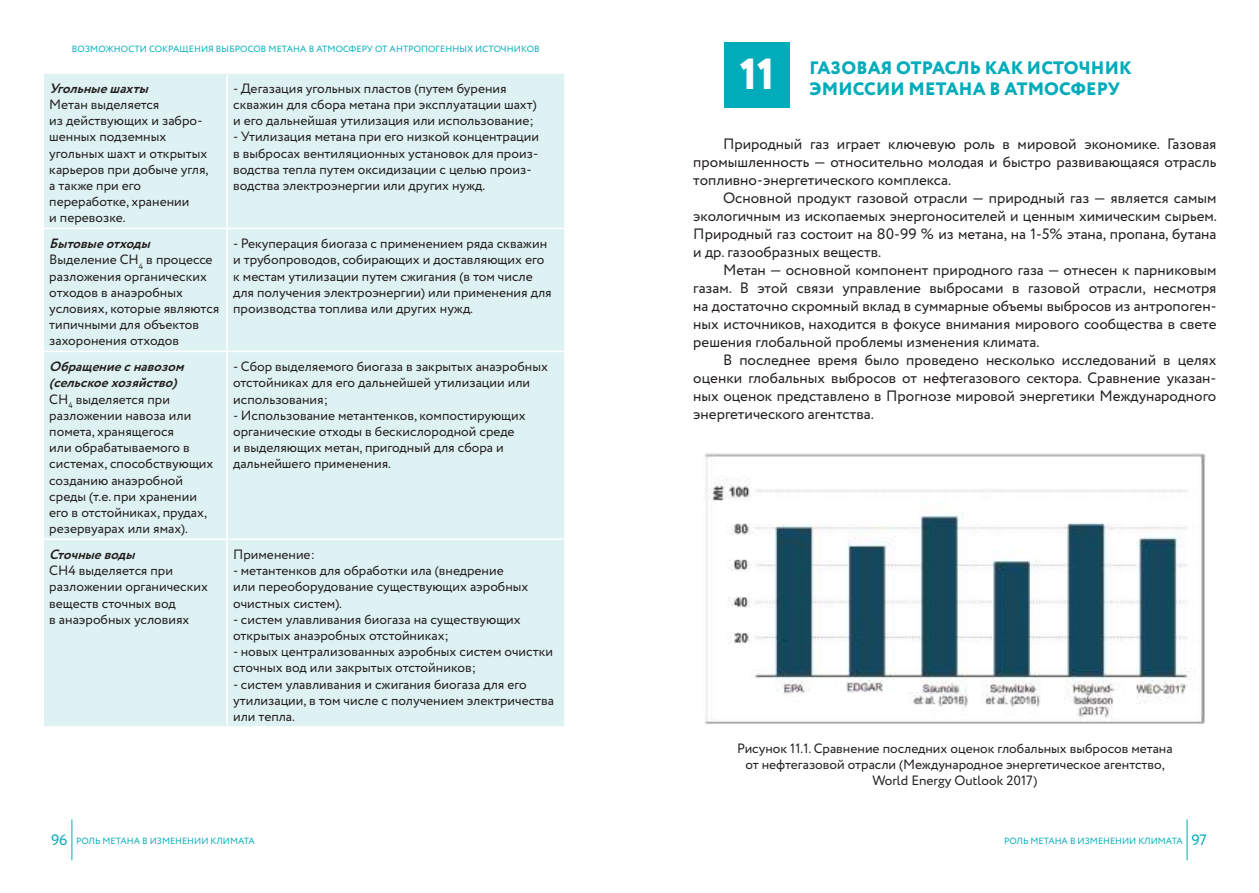
<style>
.page{position:relative;width:1259px;height:893px;background:#fff}
.page>*{position:absolute;margin:0;border:0;box-sizing:border-box;transform-origin:0 0}
.t1{font:800 43.5px "Circe";color:#fff}
.t2{font:800 18px "Circe";letter-spacing:.01em;color:#00acba}
.t3{font:15px/18px "Circe";color:#241f1f;text-align:justify}
.t4{font:13.5px/16.2px "Circe";color:#241f1f}
.t5{font:italic 700 13.5px "Circe";color:#241f1f}
.t6{font:9px "Circe";color:#00acba}
.s1{font-weight:700;font-style:italic}
.s2{font-size:15px}
</style>
<div class="page">
<hr style="left:72px;top:819px;width:1px;height:41px;background:#00acba">
<hr style="left:1186px;top:819px;width:1px;height:41px;background:#00acba">
<div style="left:44px;top:74px;width:520px;height:652px;background:#def2f4"></div>
<hr style="left:226px;top:74px;width:2px;height:154px;background:#fff">
<hr style="left:43px;top:228px;width:184px;height:1px;background:#fff">
<hr style="left:227px;top:228px;width:339px;height:1px;background:#fff">
<hr style="left:226px;top:229px;width:2px;height:122px;background:#fff">
<hr style="left:43px;top:351px;width:184px;height:1px;background:#fff">
<hr style="left:227px;top:351px;width:339px;height:1px;background:#fff">
<hr style="left:226px;top:352px;width:2px;height:186px;background:#fff">
<hr style="left:43px;top:538px;width:184px;height:2px;background:#fff">
<hr style="left:227px;top:538px;width:339px;height:2px;background:#fff">
<hr style="left:226px;top:540px;width:2px;height:186px;background:#fff">
<div style="left:724px;top:43px;width:66px;height:65px;background:#00acba"></div>
<img style="left:704px;top:453px;width:501px;height:272px">
<p class="t6" style="left:72px;top:43px;width:14px">Возмо</p>
<p class="t6" style="left:105px;top:43px;width:16px">жности</p>
<p class="t6" style="left:149px;top:43px;width:7px">сокра</p>
<p class="t6" style="left:179px;top:43px;width:17px">щени</p>
<p class="t6" style="left:208px;top:43px;width:28px">я выбросов</p>
<p class="t6" style="left:268px;top:43px;width:8px">метана</p>
<p class="t6" style="left:309px;top:43px;width:15px">в атмосферу</p>
<p class="t6" style="left:375px;top:43px;width:22px">от антропогенн</p>
<p class="t6" style="left:459px;top:43px;width:23px">ых исто</p>
<p class="t6" style="left:501px;top:43px;width:14px">чников</p>
<p class="t5" style="left:49px;top:79px;width:105px">Угольныешахты</p>
<p class="t4" style="left:49px;top:97px;width:161px">Метан выделяется<br>из действующих и забро&shy;шенных подземных угольных шахт и открытых карьеров при добыче угля, а также при его переработке, хранении<br>и перевозке.</p>
<p class="t4" style="left:233px;top:81px;width:305px">- Дегазация угольных пластов (путем бурения скважин для сбора метана при эксплуатации шахт) и его дальнейшая утилизация или использование;</p>
<p class="t4" style="left:233px;top:129px;width:307px">- Утилизация метана при его низкой концентрации в выбросах вентиляционных установок для произ&shy;водства тепла путем оксидизации с целью произ&shy;водства электроэнергии или других нужд.</p>
<p class="t4" style="left:49px;top:236px;width:171px"><span class="s1">Бытовыеотходы<br></span>Выделение CH<sub>4</sub> в процессе разложения органических отходов в анаэробных условиях, которые являются типичными для объектов захоронения отходов</p>
<p class="t4" style="left:233px;top:236px;width:320px">- Рекуперация биогаза с применением ряда скважин и трубопроводов, собирающих и доставляющих его к местам утилизации путем сжигания (в том числе для получения электроэнергии) или применения для производства топлива или других нужд.</p>
<p class="t4" style="left:49px;top:359px;width:166px"><span class="s1">Обращениеснавозом (сельскоехозяйство)<br></span>CH<sub>4</sub> выделяется при разложении навоза или помета, хранящегося<br>или обрабатываемого в системах, способствующих созданию анаэробной среды (т.е. при хранении его в отстойниках, прудах, резервуарах или ямах).</p>
<p class="t4" style="left:233px;top:359px;width:316px">- Сбор выделяемого биогаза в закрытых анаэробных отстойниках для его дальнейшей утилизации или использования;</p>
<p class="t4" style="left:233px;top:408px;width:294px">- Использование метантенков, компостирующих органические отходы в бескислородной среде и выделяющих метан, пригодный для сбора и дальнейшего применения.</p>
<p class="t5" style="left:49px;top:545px;width:92px">Сточныеводы</p>
<p class="t4" style="left:49px;top:563px;width:160px">CH4 выделяется при разложении органических веществ сточных вод<br>в анаэробных условиях</p>
<p class="t4" style="left:233px;top:547px;width:83px">Применение:</p>
<p class="t4" style="left:233px;top:563px;width:297px">- метантенков для обработки ила (внедрение или переоборудование существующих аэробных очистных систем).</p>
<p class="t4" style="left:233px;top:611px;width:289px">- систем улавливания биогаза на существующих открытых анаэробных отстойниках;</p>
<p class="t4" style="left:233px;top:644px;width:321px">- новых централизованных аэробных систем очистки сточных вод или закрытых отстойников;</p>
<p class="t4" style="left:233px;top:676px;width:322px">- систем улавливания и сжигания биогаза для его утилизации, в том числе с получением электричества или тепла.</p>
<h1 class="t1" style="left:740px;top:45px;width:36px">11</h1>
<h2 class="t2" style="left:809px;top:55px;width:13px">Газова</h2>
<h2 class="t2" style="left:881px;top:55px;width:29px">я отра</h2>
<h2 class="t2" style="left:945px;top:55px;width:54px">сль как</h2>
<h2 class="t2" style="left:1027px;top:55px;width:79px">источник</h2>
<h2 class="t2" style="left:809px;top:77px;width:113px">эмиссии метана</h2>
<h2 class="t2" style="left:989px;top:77px;width:30px">в атмо</h2>
<h2 class="t2" style="left:1059px;top:77px;width:62px">сферу</h2>
<p class="t3" style="left:693px;top:136px;width:525px;text-indent:30px">Природный газ играет ключевую роль в мировой экономике. Газовая промышленность — относительно молодая и быстро развивающаяся отрасль топливно-энергетического комплекса.</p>
<p class="t3" style="left:693px;top:190px;width:525px;text-indent:30px">Основной продукт газовой отрасли — природный газ — является самым экологичным из ископаемых энергоносителей и ценным химическим сырьем.<br>Природный газ состоит на 80-99 % из метана, на 1-5% этана, пропана, бутана и др. газообразных веществ.</p>
<p class="t3" style="left:693px;top:262px;width:525px;text-indent:30px">Метан — основной компонент природного газа — отнесен к парниковым газам. В этой связи управление выбросами в газовой отрасли, несмотря на достаточно скромный вклад в суммарные объемы выбросов из антропоген&shy;ных источников, находится в фокусе внимания мирового сообщества в свете решения глобальной проблемы изменения климата.</p>
<p class="t3" style="left:693px;top:352px;width:525px;text-indent:30px">В последнее время было проведено несколько исследований в целях оценки глобальных выбросов от нефтегазового сектора. Сравнение указан&shy;ных оценок представлено в Прогнозе мировой энергетики Международного энергетического агентства.</p>
<p class="t4" style="left:737px;top:741px;width:437px;text-align:center">Рисунок 11.1. Сравнение последних оценок глобальных выбросов метана от нефтегазовой отрасли (Международное энергетическое агентство,<br>World Energy Outlook 2017)</p>
<p class="t6" style="left:51px;top:835px;width:205px"><span class="s2">96</span> РОЛЬ МЕТАНА В ИЗМЕНЕНИИ КЛИМАТА</p>
<p class="t6" style="left:1004px;top:835px;width:204px">РОЛЬ МЕТАНА В ИЗМЕНЕНИИ КЛИМАТА <span class="s2">97</span></p>
</div>
